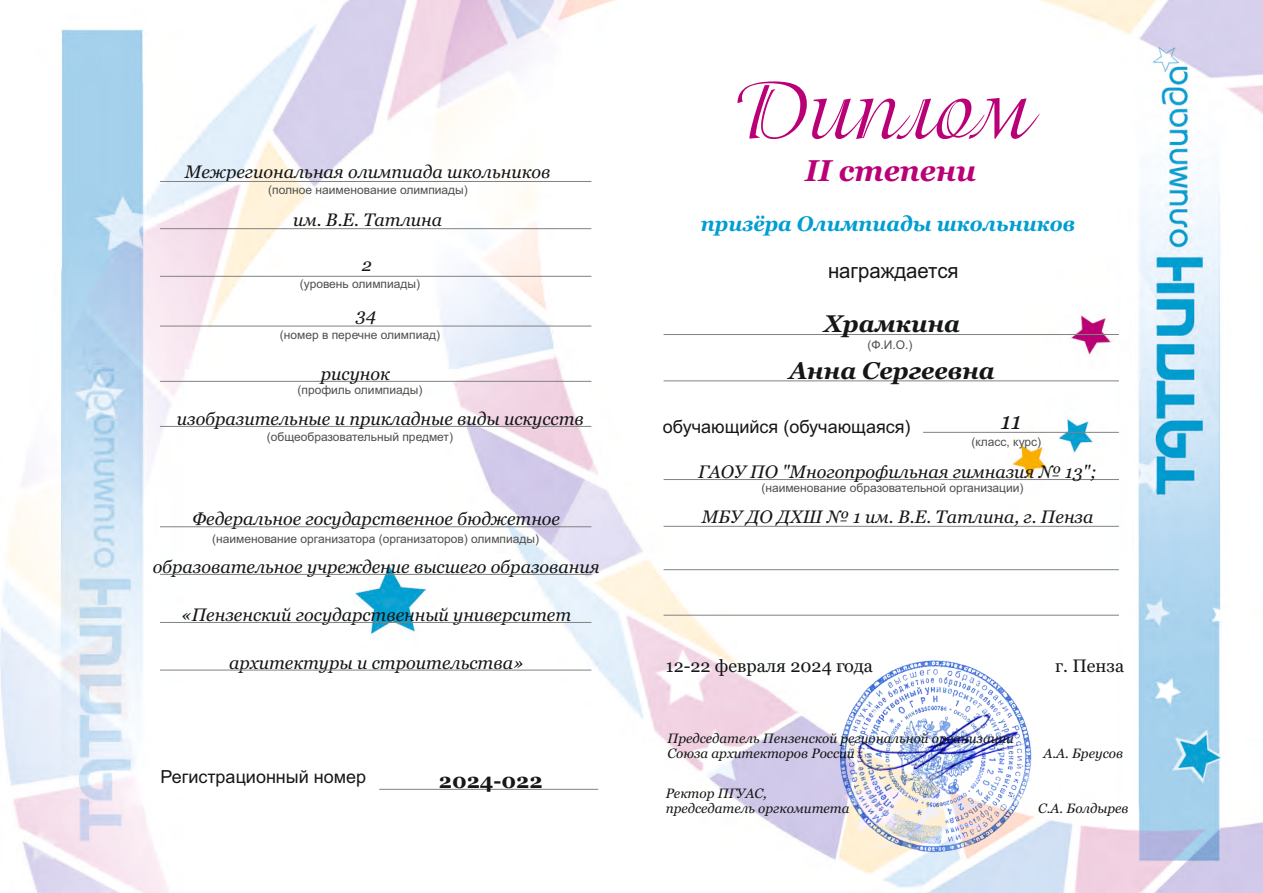
<style>
.page{position:relative;width:1263px;height:893px;background:#fff}
.page>*{position:absolute;margin:0;border:0;box-sizing:border-box;transform-origin:0 0}
.t1{font:90px "Isadora Cyr";color:#ba0076}
.t2{font:italic 700 30px "Georgia";color:#ba0076}
.t3{font:italic 700 24px/46.5px "Georgia";color:#151616;text-align:center}
.t4{font:italic 24px "Georgia";color:#151616}
.t5{font:italic 700 21px "Georgia";color:#009ed1}
.t6{font:21px "Arial";color:#151616}
.t7{font:700 21px "Georgia";color:#151616}
.t8{font:italic 18px "Georgia";color:#151616}
.t9{font:18px "Arial";color:#151616}
.t10{font:18px "Georgia";color:#151616}
.t11{font:italic 13.5px/15.3px "Georgia";color:#151616}
.t12{font:12px "Arial";color:#4e4e4d}
</style>
<div class="page">
<img style="left:0;top:0;width:1263px;height:893px">
<hr style="left:160px;top:181px;width:431px;height:1px;background:#818281">
<hr style="left:160px;top:228px;width:431px;height:1px;background:#818281">
<hr style="left:160px;top:276px;width:431px;height:1px;background:#818281">
<hr style="left:160px;top:326px;width:431px;height:1px;background:#818281">
<hr style="left:160px;top:381px;width:431px;height:1px;background:#818281">
<hr style="left:160px;top:526px;width:431px;height:1px;background:#818281">
<hr style="left:160px;top:574px;width:431px;height:1px;background:#818281">
<hr style="left:160px;top:426px;width:431px;height:1px;background:#818281">
<hr style="left:160px;top:622px;width:431px;height:1px;background:#818281">
<hr style="left:160px;top:670px;width:431px;height:1px;background:#818281">
<hr style="left:379px;top:789px;width:219px;height:1px;background:#818281">
<hr style="left:923px;top:432px;width:196px;height:1px;background:#818281">
<hr style="left:664px;top:479px;width:455px;height:1px;background:#818281">
<hr style="left:664px;top:526px;width:455px;height:1px;background:#818281">
<hr style="left:664px;top:569px;width:455px;height:1px;background:#818281">
<hr style="left:664px;top:615px;width:455px;height:1px;background:#818281">
<hr style="left:664px;top:334px;width:455px;height:1px;background:#818281">
<hr style="left:664px;top:381px;width:455px;height:1px;background:#818281">
<img style="left:903px;top:611px;width:196px;height:195px">
<img style="left:840px;top:661px;width:191px;height:191px">
<img style="left:855px;top:740px;width:163px;height:112px">
<p class="t8" style="left:185px;top:165px;width:367px">Межрегиональная олимпиада школьников</p>
<p class="t8" style="left:293px;top:212px;width:151px">им. В.Е. Татлина</p>
<p class="t12" style="left:268px;top:185px;width:201px">(полное наименование олимпиады)</p>
<p class="t8" style="left:362px;top:258px;width:12px">2</p>
<p class="t12" style="left:300px;top:279px;width:122px">(уровень олимпиады)</p>
<h1 class="t1" style="left:732px;top:72px;width:301px">Диплом</h1>
<h2 class="t2" style="left:805px;top:158px;width:172px">II степени</h2>
<p class="t5" style="left:701px;top:215px;width:376px">призёра Олимпиады школьников</p>
<p class="t6" style="left:828px;top:263px;width:132px">награждается</p>
<p class="t8" style="left:356px;top:307px;width:22px">34</p>
<h3 class="t3" style="left:789px;top:302px;width:207px">Храмкина<br>Анна Сергеевна</h3>
<p class="t12" style="left:280px;top:330px;width:162px">(номер в перечне олимпиад)</p>
<p class="t12" style="left:867px;top:340px;width:47px">(Ф.И.О.)</p>
<p class="t8" style="left:321px;top:366px;width:70px">рисунок</p>
<p class="t8" style="left:177px;top:411px;width:408px">изобразительные и прикладные виды искусств</p>
<p class="t12" style="left:297px;top:386px;width:126px">(профиль олимпиады)</p>
<h3 class="t4" style="left:1001px;top:411px;width:22px">11</h3>
<p class="t9" style="left:663px;top:420px;width:249px">обучающийся (обучающаяся)</p>
<p class="t12" style="left:267px;top:432px;width:188px">(общеобразовательный предмет)</p>
<p class="t12" style="left:971px;top:437px;width:71px">(класс, курс)</p>
<p class="t12" style="left:761px;top:483px;width:264px">(наименование образовательной организации)</p>
<p class="t8" style="left:698px;top:464px;width:400px">ГАОУ ПО "Многопрофильная гимназия № 13";</p>
<p class="t8" style="left:702px;top:509px;width:393px">МБУ ДО ДХШ № 1 им. В.Е. Татлина, г. Пенза</p>
<p class="t8" style="left:192px;top:511px;width:369px">Федеральное государственное бюджетное</p>
<p class="t8" style="left:153px;top:559px;width:448px">образовательное учреждение высшего образования</p>
<p class="t8" style="left:181px;top:607px;width:391px">«Пензенский государственный университет</p>
<p class="t8" style="left:229px;top:655px;width:296px">архитектуры и строительства»</p>
<p class="t12" style="left:212px;top:534px;width:328px">(наименование организатора (организаторов) олимпиады)</p>
<p class="t10" style="left:666px;top:658px;width:209px">12-22 февраля 2024 года</p>
<p class="t10" style="left:1055px;top:658px;width:70px">г. Пенза</p>
<p class="t9" style="left:161px;top:770px;width:207px">Регистрационный номер</p>
<p class="t7" style="left:439px;top:772px;width:105px">2024-022</p>
<p class="t11" style="left:667px;top:731px;width:348px">Председатель Пензенской региональной организации<br>Союза архитекторов России</p>
<p class="t11" style="left:666px;top:786px;width:185px">Ректор ПГУАС, председатель оргкомитета</p>
<p class="t11" style="left:1043px;top:747px;width:81px">А.А. Бреусов</p>
<p class="t11" style="left:1038px;top:802px;width:92px">С.А. Болдырев</p>
</div>
